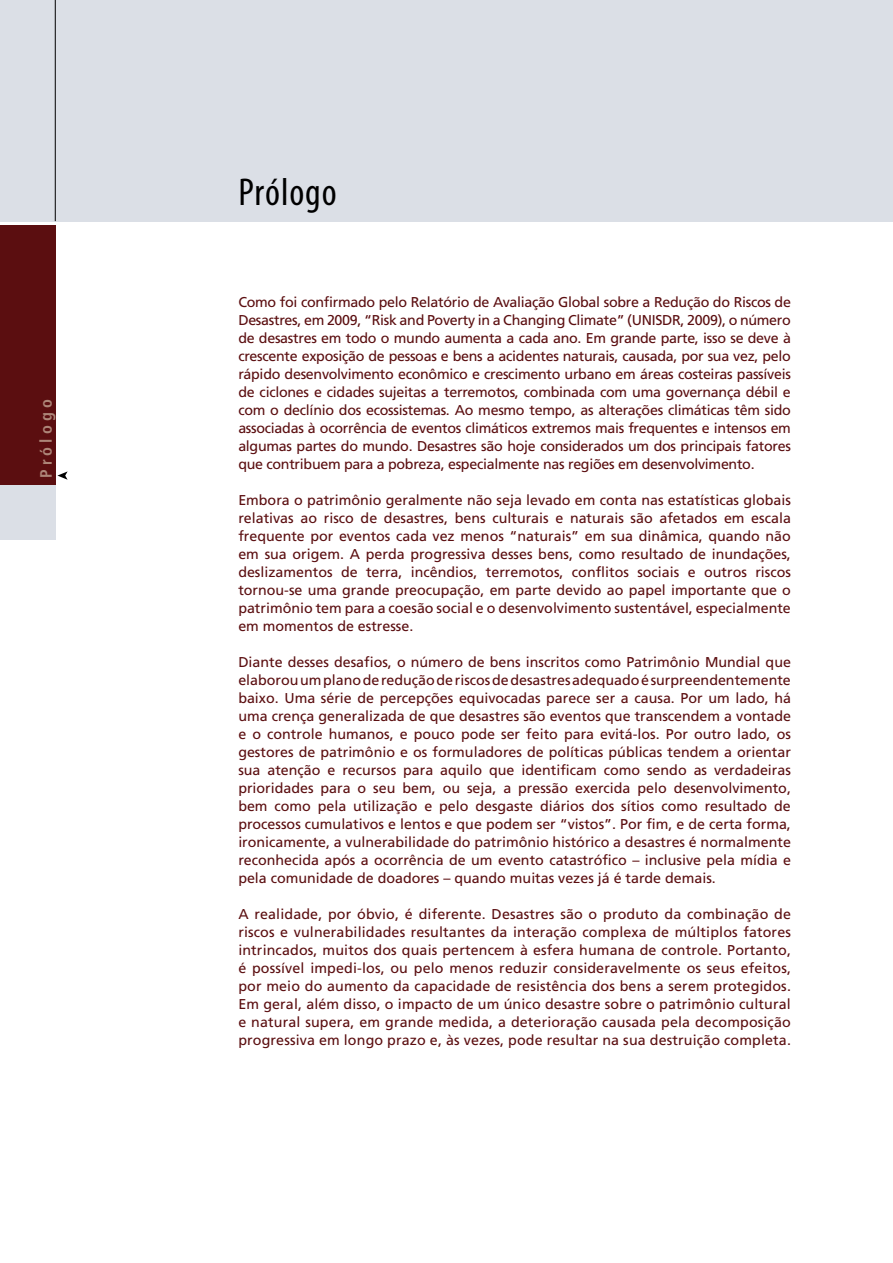
<style>
.page{position:relative;width:893px;height:1263px;background:#fff}
.page>*{position:absolute;margin:0;border:0;box-sizing:border-box;transform-origin:0 0}
.t1{font:condensed 39px "Myriad";letter-spacing:.025em;color:#000}
.t2{font:700 condensed 16.5px "Frutiger";letter-spacing:.25em;color:#ad8578}
.t3{font:14.25px/18px "Frutiger";color:#5b0e10;text-align:justify}
</style>
<div class="page">
<svg style="left:57px;top:471px;width:11px;height:9px"></svg>
<div style="left:0;top:485px;width:55px;height:55px;background:#dbdfe6"></div>
<div style="left:0;top:225px;width:55px;height:260px;background:#5b0e10"></div>
<div style="left:0;top:0;width:893px;height:221px;background:#dbdfe6"></div>
<hr style="left:55px;top:0;width:1px;height:221px;background:#000">
<p class="t2" style="left:36px;top:478px;width:80px;rotate:-90deg">Prólogo</p>
<h1 class="t1" style="left:238px;top:173px;width:100px">Prólogo</h1>
<p class="t3" style="left:238px;top:293px;width:554px">Como foi confirmado pelo Relatório de Avaliação Global sobre a Redução do Riscos de Desastres, em 2009, “Risk and Poverty in a Changing Climate” (UNISDR, 2009), o número de desastres em todo o mundo aumenta a cada ano. Em grande parte, isso se deve à crescente exposição de pessoas e bens a acidentes naturais, causada, por sua vez, pelo rápido desenvolvimento econômico e crescimento urbano em áreas costeiras passíveis de ciclones e cidades sujeitas a terremotos, combinada com uma governança débil e com o declínio dos ecossistemas. Ao mesmo tempo, as alterações climáticas têm sido associadas à ocorrência de eventos climáticos extremos mais frequentes e intensos em algumas partes do mundo. Desastres são hoje considerados um dos principais fatores que contribuem para a pobreza, especialmente nas regiões em desenvolvimento.</p>
<p class="t3" style="left:238px;top:491px;width:554px">Embora o patrimônio geralmente não seja levado em conta nas estatísticas globais relativas ao risco de desastres, bens culturais e naturais são afetados em escala frequente por eventos cada vez menos “naturais” em sua dinâmica, quando não em sua origem. A perda progressiva desses bens, como resultado de inundações, deslizamentos de terra, incêndios, terremotos, conflitos sociais e outros riscos tornou-se uma grande preocupação, em parte devido ao papel importante que o patrimônio tem para a coesão social e o desenvolvimento sustentável, especialmente em momentos de estresse.</p>
<p class="t3" style="left:238px;top:653px;width:554px">Diante desses desafios, o número de bens inscritos como Patrimônio Mundial que elaborou um plano de redução de riscos de desastres adequado é surpreendentemente baixo. Uma série de percepções equivocadas parece ser a causa. Por um lado, há uma crença generalizada de que desastres são eventos que transcendem a vontade e o controle humanos, e pouco pode ser feito para evitá-los. Por outro lado, os gestores de patrimônio e os formuladores de políticas públicas tendem a orientar sua atenção e recursos para aquilo que identificam como sendo as verdadeiras prioridades para o seu bem, ou seja, a pressão exercida pelo desenvolvimento, bem como pela utilização e pelo desgaste diários dos sítios como resultado de processos cumulativos e lentos e que podem ser “vistos”. Por fim, e de certa forma, ironicamente, a vulnerabilidade do patrimônio histórico a desastres é normalmente reconhecida após a ocorrência de um evento catastrófico – inclusive pela mídia e pela comunidade de doadores – quando muitas vezes já é tarde demais.</p>
<p class="t3" style="left:238px;top:905px;width:554px">A realidade, por óbvio, é diferente. Desastres são o produto da combinação de riscos e vulnerabilidades resultantes da interação complexa de múltiplos fatores intrincados, muitos dos quais pertencem à esfera humana de controle. Portanto, é possível impedi-los, ou pelo menos reduzir consideravelmente os seus efeitos, por meio do aumento da capacidade de resistência dos bens a serem protegidos.<br>Em geral, além disso, o impacto de um único desastre sobre o patrimônio cultural e natural supera, em grande medida, a deterioração causada pela decomposição progressiva em longo prazo e, às vezes, pode resultar na sua destruição completa.</p>
</div>
